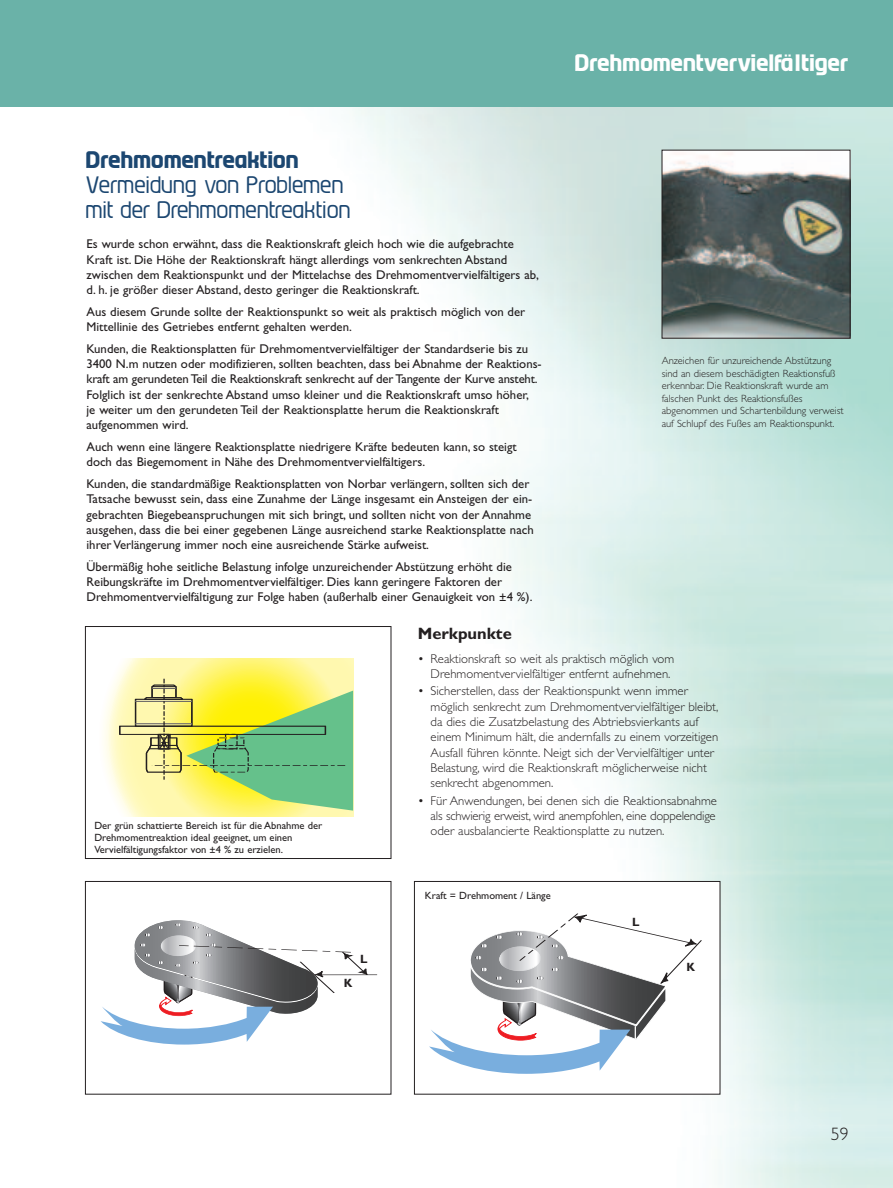
<style>
.page{position:relative;width:893px;height:1188px;background:#fff}
.page>*{position:absolute;margin:0;border:0;box-sizing:border-box;transform-origin:0 0}
.t1{font:21px/25.2px "Prosper";color:#1c4771}
.t2{font:700 21px "Prosper";letter-spacing:-.01em;color:#fff}
.t3{font:700 21px "Prosper";letter-spacing:-.015em;color:#1c4771}
.t4{font:300 18px "Gill Sans";color:#231f20}
.t5{font:700 16.5px "Gill Sans";color:#231f20}
.t6{font:700 13.35px "Frutiger";color:#231f20}
.t7{font:12.75px/15.3px "Gill Sans";color:#231f20}
.t8{font:300 12.75px/15.3px "Gill Sans";color:#231f20}
.t9{font:700 12px "Gill Sans";color:#231f20}
.t10{font:700 11.4px "Frutiger";color:#231f20}
.t11{font:300 10.5px/12.6px "Gill Sans";color:#231f20}
.t12{font:10.5px/11.9px "Gill Sans";color:#231f20}
</style>
<div class="page">
<img style="left:2px;top:106px;width:891px;height:1082px">
<div style="left:0;top:0;width:893px;height:106px;background:#6ab2a8"></div>
<div style="left:85px;top:627px;width:306px;height:232px;background:#fff"></div>
<svg style="left:104px;top:658px;width:249px;height:158px"></svg>
<svg style="left:118px;top:679px;width:235px;height:132px"></svg>
<div style="left:85px;top:626px;width:306px;height:233px;border:1px solid #231f20"></div>
<div style="left:414px;top:881px;width:306px;height:213px;background:#fff"></div>
<svg style="left:429px;top:913px;width:273px;height:161px"></svg>
<div style="left:414px;top:881px;width:306px;height:214px;border:1px solid #231f20"></div>
<div style="left:85px;top:881px;width:306px;height:213px;background:#fff"></div>
<hr style="left:315px;top:975px;width:62px;height:1px;background:#231f20">
<svg style="left:101px;top:920px;width:268px;height:125px"></svg>
<div style="left:85px;top:881px;width:306px;height:214px;border:1px solid #231f20"></div>
<img style="left:664px;top:152px;width:184px;height:185px">
<div style="left:662px;top:150px;width:188px;height:189px;border:1px solid #231f20"></div>
<div style="left:342px;top:977px;width:18px;height:16px;background:#fff"></div>
<div style="left:685px;top:961px;width:18px;height:16px;background:#fff"></div>
<div style="left:359px;top:953px;width:17px;height:11px;background:#fff"></div>
<div style="left:632px;top:916px;width:17px;height:12px;background:#fff"></div>
<h1 class="t3" style="left:87px;top:151px;width:215px">Drehmomentreaktion</h1>
<h1 class="t1" style="left:87px;top:174px;width:266px">Vermeidung von Problemen mit der Drehmomentreaktion</h1>
<p class="t7" style="left:87px;top:238px;width:454px">Es wurde schon erwähnt, dass die Reaktionskraft gleich hoch wie die aufgebrachte Kraft ist. Die Höhe der Reaktionskraft hängt allerdings vom senkrechten Abstand zwischen dem Reaktionspunkt und der Mittelachse des Drehmomentvervielfältigers ab, d. h. je größer dieser Abstand, desto geringer die Reaktionskraft.</p>
<p class="t7" style="left:87px;top:305px;width:440px">Aus diesem Grunde sollte der Reaktionspunkt so weit als praktisch möglich von der<br>Mittellinie des Getriebes entfernt gehalten werden.</p>
<p class="t7" style="left:87px;top:342px;width:457px">Kunden, die Reaktionsplatten für Drehmomentvervielfältiger der Standardserie bis zu 3400 N.m nutzen oder modifizieren, sollten beachten, dass bei Abnahme der Reaktions&shy;kraft am gerundeten Teil die Reaktionskraft senkrecht auf der Tangente der Kurve ansteht.<br>Folglich ist der senkrechte Abstand umso kleiner und die Reaktionskraft umso höher,<br>je weiter um den gerundeten Teil der Reaktionsplatte herum die Reaktionskraft aufgenommen wird.</p>
<p class="t7" style="left:87px;top:440px;width:432px">Auch wenn eine längere Reaktionsplatte niedrigere Kräfte bedeuten kann, so steigt doch das Biegemoment in Nähe des Drehmomentvervielfältigers.</p>
<p class="t7" style="left:87px;top:477px;width:449px">Kunden, die standardmäßige Reaktionsplatten von Norbar verlängern, sollten sich der Tatsache bewusst sein, dass eine Zunahme der Länge insgesamt ein Ansteigen der ein&shy;gebrachten Biegebeanspruchungen mit sich bringt, und sollten nicht von der Annahme ausgehen, dass die bei einer gegebenen Länge ausreichend starke Reaktionsplatte nach ihrer Verlängerung immer noch eine ausreichende Stärke aufweist.</p>
<p class="t7" style="left:87px;top:560px;width:447px">Übermäßig hohe seitliche Belastung infolge unzureichender Abstützung erhöht die<br>Reibungskräfte im Drehmomentvervielfältiger. Dies kann geringere Faktoren der<br>Drehmomentvervielfältigung zur Folge haben (außerhalb einer Genauigkeit von ±4 %).</p>
<h1 class="t2" style="left:576px;top:54px;width:275px">Drehmomentvervielfältiger</h1>
<p class="t11" style="left:662px;top:355px;width:183px">Anzeichen für unzureichende Abstützung sind an diesem beschädigten Reaktionsfuß erkennbar. Die Reaktionskraft wurde am falschen Punkt des Reaktionsfußes abgenommen und Schartenbildung verweist auf Schlupf des Fußes am Reaktionspunkt.</p>
<p class="t12" style="left:94px;top:821px;width:229px">Der grün schattierte Bereich ist für die Abnahme der<br>Drehmomentreaktion ideal geeignet, um einen<br>Vervielfältigungsfaktor von ±4 % zu erzielen.</p>
<p class="t9" style="left:360px;top:954px;width:9px">L</p>
<p class="t10" style="left:358px;top:955px;width:7px">L</p>
<p class="t10" style="left:344px;top:977px;width:7px">F</p>
<p class="t9" style="left:344px;top:978px;width:10px">K</p>
<p class="t5" style="left:418px;top:627px;width:95px">Merkpunkte</p>
<p class="t8" style="left:431px;top:652px;width:245px;text-indent:-13px">• Reaktionskraft so weit als praktisch möglich vom<br>Drehmomentvervielfältiger entfernt aufnehmen.</p>
<p class="t8" style="left:431px;top:685px;width:289px;text-indent:-13px">• Sicherstellen, dass der Reaktionspunkt wenn immer möglich senkrecht zum Drehmomentvervielfältiger bleibt, da dies die Zusatzbelastung des Abtriebsvierkants auf einem Minimum hält, die andernfalls zu einem vorzeitigen Ausfall führen könnte. Neigt sich der Vervielfältiger unter Belastung, wird die Reaktionskraft möglicherweise nicht senkrecht abgenommen.</p>
<p class="t8" style="left:431px;top:794px;width:288px;text-align:justify;text-indent:-13px">• Für Anwendungen, bei denen sich die Reaktionsabnahme als schwierig erweist, wird anempfohlen, eine doppelendige oder ausbalancierte Reaktionsplatte zu nutzen.</p>
<p class="t12" style="left:425px;top:891px;width:127px">Kraft = Drehmoment / Länge</p>
<p class="t9" style="left:632px;top:917px;width:9px">L</p>
<p class="t6" style="left:631px;top:917px;width:8px">L</p>
<p class="t6" style="left:685px;top:962px;width:8px">F</p>
<p class="t9" style="left:687px;top:962px;width:10px">K</p>
<h2 class="t4" style="left:831px;top:1127px;width:19px">59</h2>
</div>
